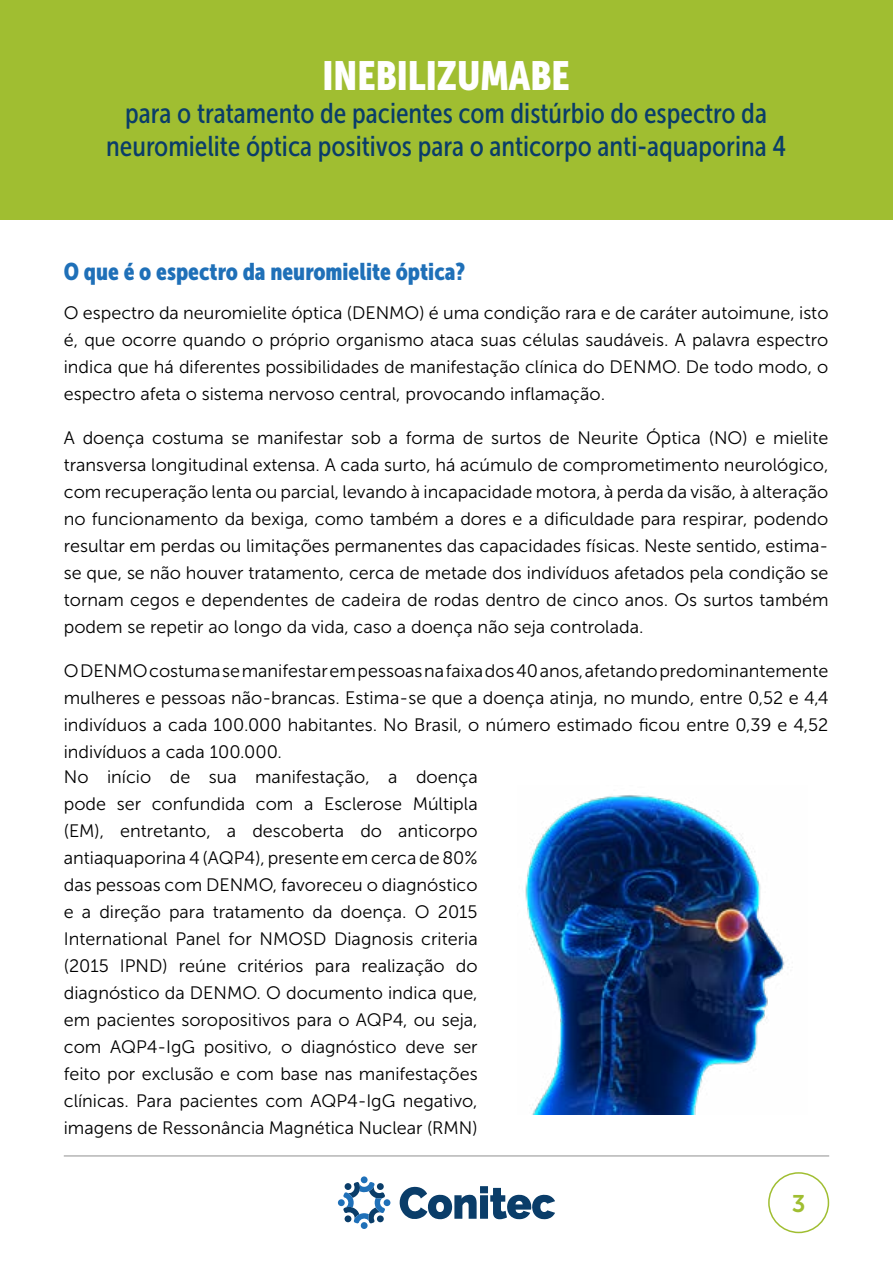
<style>
.page{position:relative;width:893px;height:1263px;background:#fff}
.page>*{position:absolute;margin:0;border:0;box-sizing:border-box;transform-origin:0 0}
.t1{font:40.5px "Museo Sans Cond 900";color:#fff}
.t2{font:28.5px/33px "Museo Sans Cond 500";color:#0a3d69;text-align:center}
.t3{font:24px "Museo Sans Cond 900";color:#1f70b8}
.t4{font:24px "Museo Sans 700";color:#a0be31}
.t5{font:18px/27px "Museo Sans 300";color:#000;text-align:justify}
</style>
<div class="page">
<hr style="left:64px;top:1155px;width:765px;height:2px;background:#b5b5b5">
<svg style="left:400px;top:1186px;width:155px;height:33px"></svg>
<div style="left:361px;top:1176px;width:7px;height:7px;background:#1f70b8;border-radius:50%"></div>
<div style="left:384px;top:1199px;width:6px;height:7px;background:#1f70b8;border-radius:50%"></div>
<div style="left:338px;top:1199px;width:7px;height:7px;background:#1f70b8;border-radius:50%"></div>
<div style="left:361px;top:1222px;width:7px;height:7px;background:#1f70b8;border-radius:50%"></div>
<svg style="left:343px;top:1182px;width:42px;height:41px"></svg>
<div style="left:768px;top:1172px;width:61px;height:61px;border:2px solid #a0be31;border-radius:50%"></div>
<div style="left:0;top:0;width:892px;height:220px;background:#a0be31"></div>
<img style="left:525px;top:795px;width:260px;height:320px">
<h1 class="t1" style="left:323px;top:52px;width:249px">INEBILIZUMABE</h1>
<h2 class="t2" style="left:106px;top:96px;width:682px">para o tratamento de pacientes com distúrbio do espectro da neuromielite óptica positivos para o anticorpo anti-aquaporina 4</h2>
<h3 class="t3" style="left:64px;top:258px;width:403px">O que é o espectro da neuromielite óptica?</h3>
<p class="t5" style="left:64px;top:299px;width:766px">O espectro da neuromielite óptica (DENMO) é uma condição rara e de caráter autoimune, isto é, que ocorre quando o próprio organismo ataca suas células saudáveis. A palavra espectro indica que há diferentes possibilidades de manifestação clínica do DENMO. De todo modo, o espectro afeta o sistema nervoso central, provocando inflamação.</p>
<p class="t5" style="left:64px;top:424px;width:766px">A doença costuma se manifestar sob a forma de surtos de Neurite Óptica (NO) e mielite transversa longitudinal extensa. A cada surto, há acúmulo de comprometimento neurológico, com recuperação lenta ou parcial, levando à incapacidade motora, à perda da visão, à alteração no funcionamento da bexiga, como também a dores e a dificuldade para respirar, podendo resultar em perdas ou limitações permanentes das capacidades físicas. Neste sentido, estima&shy;se que, se não houver tratamento, cerca de metade dos indivíduos afetados pela condição se tornam cegos e dependentes de cadeira de rodas dentro de cinco anos. Os surtos também podem se repetir ao longo da vida, caso a doença não seja controlada.</p>
<p class="t5" style="left:64px;top:658px;width:766px">O DENMO costuma se manifestar em pessoas na faixa dos 40 anos, afetando predominantemente mulheres e pessoas não-brancas. Estima-se que a doença atinja, no mundo, entre 0,52 e 4,4 indivíduos a cada 100.000 habitantes. No Brasil, o número estimado ficou entre 0,39 e 4,52 indivíduos a cada 100.000.</p>
<p class="t5" style="left:64px;top:764px;width:415px">No início de sua manifestação, a doença pode ser confundida com a Esclerose Múltipla (EM), entretanto, a descoberta do anticorpo antiaquaporina 4 (AQP4), presente em cerca de 80% das pessoas com DENMO, favoreceu o diagnóstico e a direção para tratamento da doença. O 2015<br>International Panel for NMOSD Diagnosis criteria (2015 IPND) reúne critérios para realização do diagnóstico da DENMO. O documento indica que, em pacientes soropositivos para o AQP4, ou seja, com AQP4-IgG positivo, o diagnóstico deve ser feito por exclusão e com base nas manifestações clínicas. Para pacientes com AQP4-IgG negativo, imagens de Ressonância Magnética Nuclear (RMN)</p>
<h3 class="t4" style="left:792px;top:1190px;width:15px">3</h3>
</div>
